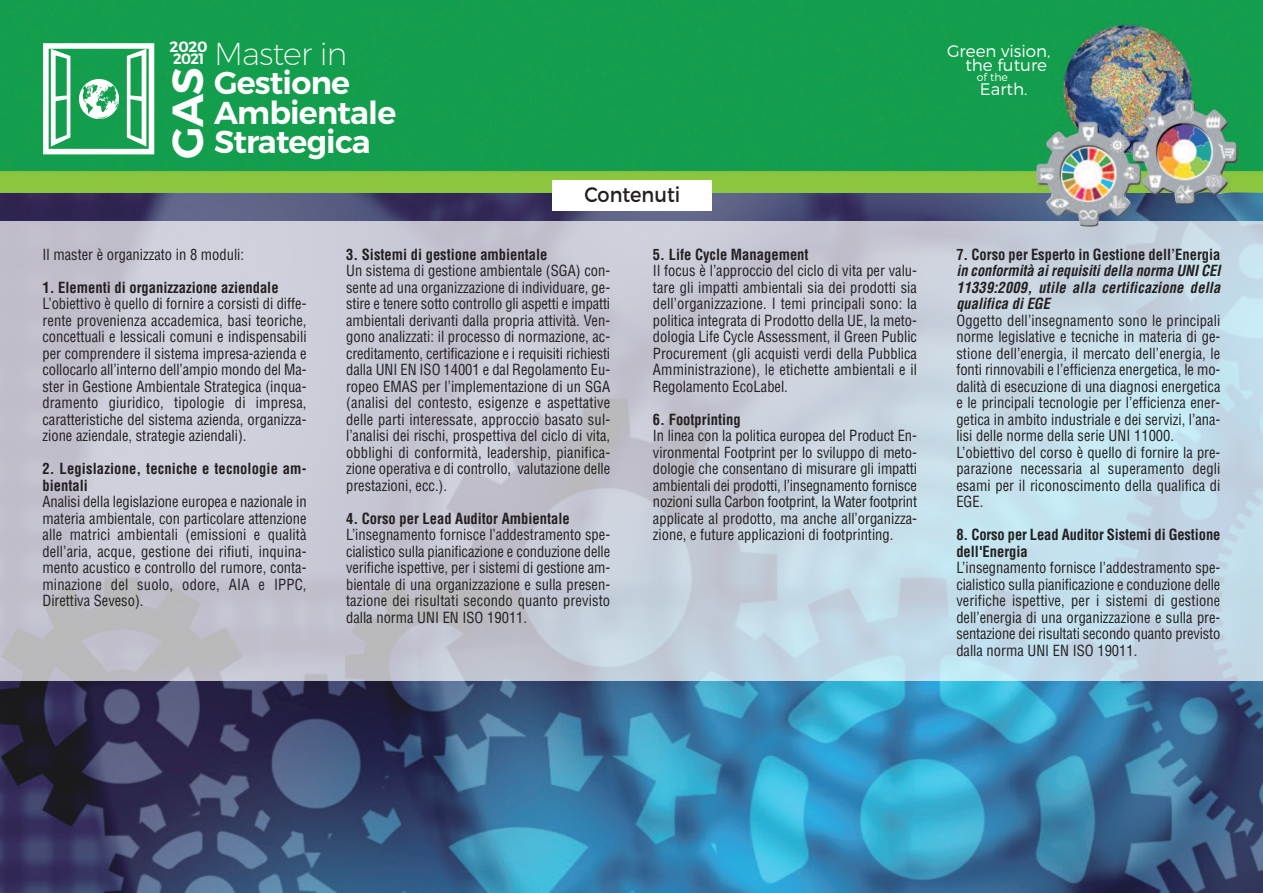
<style>
.page{position:relative;width:1263px;height:893px;background:#fff}
.page>*{position:absolute;margin:0;border:0;box-sizing:border-box;transform-origin:0 0}
.t1{font:600 43.5px "Montserrat";color:#fff}
.t2{font:600 31.65px/29.5px "Montserrat";letter-spacing:-.025em;color:#fff}
.t3{font:21px "Montserrat";color:#231f20;scale:.92 1}
.t4{font:300 16.65px/14.1px "Montserrat";color:#fff;text-align:right}
.t5{font:condensed 15px/16.5px "Helvetica";color:#231f20;text-align:justify}
.t6{font:700 condensed 15px/16.5px "Helvetica";color:#231f20}
.t7{font:italic 700 condensed 15px/16.5px "Helvetica";letter-spacing:.01em;color:#231f20;text-align:justify}
.t8{font:600 15px "Montserrat";color:#fff}
.t9{font:300 10.95px "Montserrat";color:#fff}
.s1{font-size:15px}
.s2{font-weight:200}
</style>
<div class="page">
<img style="left:0;top:681px;width:1263px;height:212px">
<div style="left:0;top:221px;width:1263px;height:460px;background:#fff;opacity:.7"></div>
<img style="left:0;top:0;width:1263px;height:227px">
<svg style="left:43px;top:43px;width:111px;height:111px"></svg>
<div style="left:553px;top:180px;width:159px;height:31px;background:#fff"></div>
<p class="t8" style="left:170px;top:41px;width:40px">2020</p>
<h2 class="t2" style="left:214px;top:41px;width:184px;text-indent:-41px"><span class="s1">2021</span> <span class="s2">Master in<br></span>Gestione<br>Ambientale<br>Strategica</h2>
<p class="t4" style="left:947px;top:45px;width:105px">Green vision, the future</p>
<h1 class="t1" style="left:171px;top:159px;width:92px;rotate:-90deg">GAS</h1>
<p class="t9" style="left:977px;top:73px;width:33px">of the</p>
<p class="t4" style="left:980px;top:83px;width:49px">Earth.</p>
<p class="t5" style="left:43px;top:246px;width:203px">Il master è organizzato in 8 moduli:</p>
<p class="t6" style="left:43px;top:279px;width:238px">1. Elementi di organizzazione aziendale</p>
<p class="t5" style="left:43px;top:296px;width:266px">L’obiettivo è quello di fornire a corsisti di diffe&shy;rente provenienza accademica, basi teoriche, concettuali e lessicali comuni e indispensabili per comprendere il sistema impresa-azienda e collocarlo all’interno dell’ampio mondo del Ma&shy;ster in Gestione Ambientale Strategica (inqua&shy;dramento giuridico, tipologie di impresa, caratteristiche del sistema azienda, organizza&shy;zione aziendale, strategie aziendali).</p>
<p class="t6" style="left:43px;top:461px;width:266px">2. Legislazione, tecniche e tecnologie am&shy;bientali</p>
<p class="t5" style="left:43px;top:494px;width:266px">Analisi della legislazione europea e nazionale in materia ambientale, con particolare attenzione alle matrici ambientali (emissioni e qualità dell’aria, acque, gestione dei rifiuti, inquina&shy;mento acustico e controllo del rumore, conta&shy;minazione del suolo, odore, AIA e IPPC, Direttiva Seveso).</p>
<h3 class="t3" style="left:584px;top:187px;width:106px">Contenuti</h3>
<p class="t6" style="left:346px;top:246px;width:203px">3. Sistemi di gestione ambientale</p>
<p class="t5" style="left:346px;top:263px;width:266px">Un sistema di gestione ambientale (SGA) con&shy;sente ad una organizzazione di individuare, ge&shy;stire e tenere sotto controllo gli aspetti e impatti ambientali derivanti dalla propria attività. Ven&shy;gono analizzati: il processo di normazione, ac&shy;creditamento, certificazione e i requisiti richiesti dalla UNI EN ISO 14001 e dal Regolamento Eu&shy;ropeo EMAS per l’implementazione di un SGA (analisi del contesto, esigenze e aspettative delle parti interessate, approccio basato sul&shy;l’analisi dei rischi, prospettiva del ciclo di vita, obblighi di conformità, leadership, pianifica&shy;zione operativa e di controllo, valutazione delle prestazioni, ecc.).</p>
<p class="t6" style="left:346px;top:510px;width:225px">4. Corso per Lead Auditor Ambientale</p>
<p class="t5" style="left:346px;top:527px;width:266px">L’insegnamento fornisce l’addestramento spe&shy;cialistico sulla pianificazione e conduzione delle verifiche ispettive, per i sistemi di gestione am&shy;bientale di una organizzazione e sulla presen&shy;tazione dei risultati secondo quanto previsto dalla norma UNI EN ISO 19011.</p>
<p class="t6" style="left:653px;top:246px;width:157px">5. Life Cycle Management</p>
<p class="t5" style="left:653px;top:263px;width:266px">Il focus è l’approccio del ciclo di vita per valu&shy;tare gli impatti ambientali sia dei prodotti sia dell’organizzazione. I temi principali sono: la politica integrata di Prodotto della UE, la meto&shy;dologia Life Cycle Assessment, il Green Public Procurement (gli acquisti verdi della Pubblica Amministrazione), le etichette ambientali e il Regolamento EcoLabel.</p>
<p class="t6" style="left:653px;top:411px;width:89px">6. Footprinting</p>
<p class="t5" style="left:653px;top:428px;width:266px">In linea con la politica europea del Product En&shy;vironmental Footprint per lo sviluppo di meto&shy;dologie che consentano di misurare gli impatti ambientali dei prodotti, l’insegnamento fornisce nozioni sulla Carbon footprint, la Water footprint applicate al prodotto, ma anche all’organizza&shy;zione, e future applicazioni di footprinting.</p>
<p class="t6" style="left:956px;top:246px;width:266px">7. Corso per Esperto in Gestione dell’Energia</p>
<p class="t7" style="left:956px;top:263px;width:266px">in conformità ai requisiti della norma UNI CEI 11339:2009, utile alla certificazione della qualifica di EGE</p>
<p class="t5" style="left:956px;top:312px;width:266px;text-align:left">Oggetto dell’insegnamento sono le principali norme legislative e tecniche in materia di ge&shy;stione dell’energia, il mercato dell’energia, le fonti rinnovabili e l’efficienza energetica, le mo&shy;dalità di esecuzione di una diagnosi energetica e le principali tecnologie per l’efficienza ener&shy;getica in ambito industriale e dei servizi, l’ana&shy;lisi delle norme della serie UNI 11000.<br>L’obiettivo del corso è quello di fornire la pre&shy;parazione necessaria al superamento degli esami per il riconoscimento della qualifica di EGE.</p>
<p class="t6" style="left:956px;top:527px;width:266px">8. Corso per Lead Auditor Sistemi di Gestione dell'Energia</p>
<p class="t5" style="left:956px;top:560px;width:266px">L’insegnamento fornisce l’addestramento spe&shy;cialistico sulla pianificazione e conduzione delle verifiche ispettive, per i sistemi di gestione dell’energia di una organizzazione e sulla pre&shy;sentazione dei risultati secondo quanto previsto dalla norma UNI EN ISO 19011.</p>
</div>
